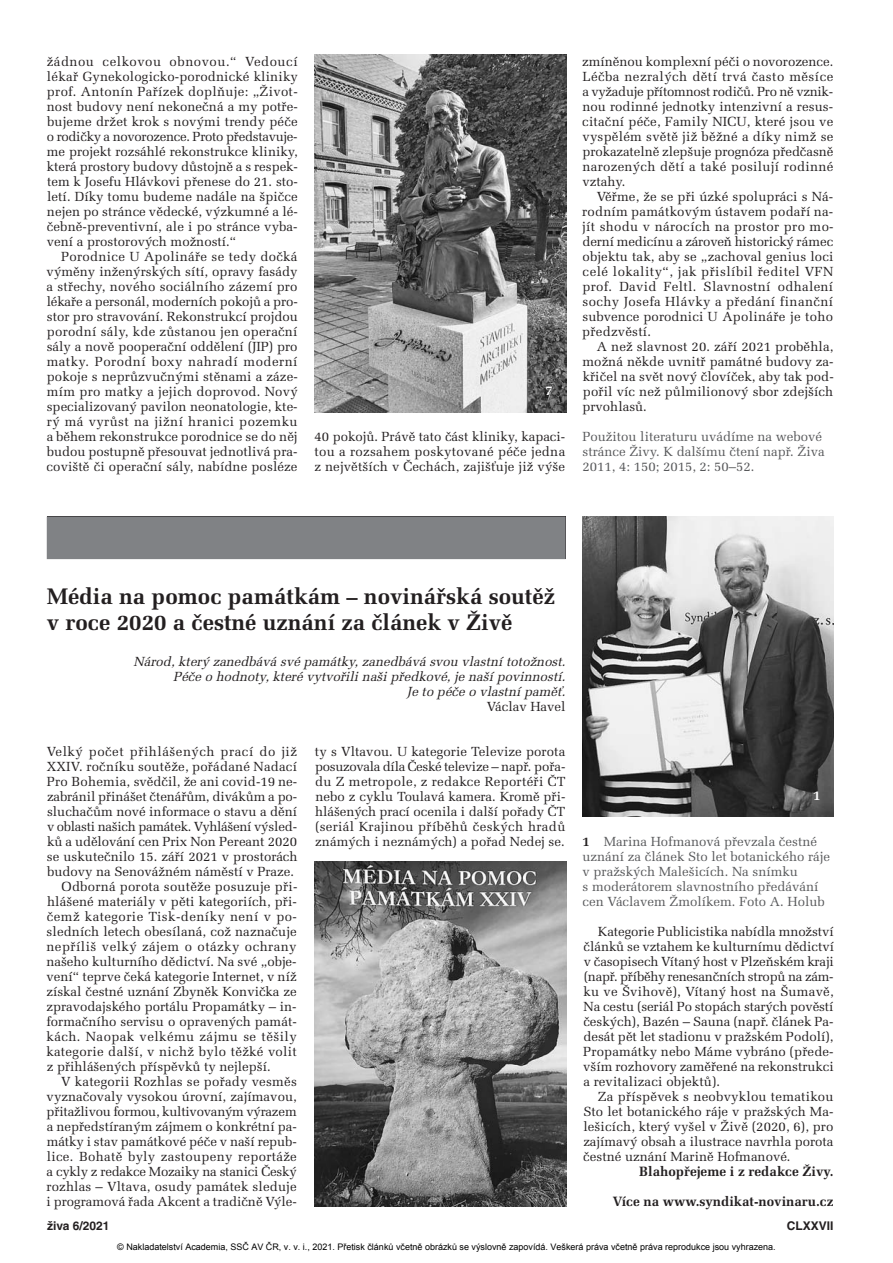
<style>
.page{position:relative;width:893px;height:1263px;background:#fff}
.page>*{position:absolute;margin:0;border:0;box-sizing:border-box;transform-origin:0 0}
.t1{font:700 22.5px/25.5px "Melior CE";color:#231f20}
.t2{font:700 13.5px "Melior CE";color:#231f20}
.t3{font:700 13.5px "Melior CE";color:#fff}
.t4{font:13.2px/15px "Melior CE";letter-spacing:.005em;color:#231f20;text-align:justify}
.t5{font:13.2px/15px "Melior CE";color:#57585a}
.t6{font:italic 13.2px/15px "Melior CE";color:#231f20;text-align:right}
.t7{font:13.2px "Melior CE";letter-spacing:-.02em;color:#231f20}
.t8{font:13.2px "Melior CE";letter-spacing:.03em;color:#231f20}
.t9{font:13.2px "Melior CE";letter-spacing:-.015em;color:#231f20}
.t10{font:13.2px "Melior CE";letter-spacing:.04em;color:#231f20}
.t11{font:13.2px "Melior CE";letter-spacing:.035em;color:#231f20}
.t12{font:700 12px "Helvetica CE";color:#231f20}
.t13{font:9px "Arial";color:#000}
.s1{font-weight:700;color:#231f20}
</style>
<div class="page">
<img style="left:314px;top:54px;width:253px;height:358px">
<div style="left:47px;top:517px;width:519px;height:42px;background:#808285"></div>
<img style="left:583px;top:516px;width:250px;height:300px">
<img style="left:314px;top:861px;width:252px;height:346px">
<p class="t4" style="left:47px;top:56px;width:253px">žádnou celkovou obnovou.“ Vedoucí lékař Gynekologicko-porodnické kliniky prof. Antonín Pařízek doplňuje: „Život&shy;nost budovy není nekonečná a my potře&shy;bujeme držet krok s novými trendy péče o rodičky a novorozence. Proto představuje - me projekt rozsáhlé rekonstrukce kliniky, která prostory budovy důstojně a s respek&shy;tem k Josefu Hlávkovi přenese do 21. sto&shy;letí. Díky tomu budeme nadále na špičce nejen po stránce vědecké, výzkumné a lé - čebně-preventivní, ale i po stránce vyba&shy;vení a prostorových možností.“</p>
<p class="t4" style="left:47px;top:251px;width:253px;text-indent:15px">Porodnice U Apolináře se tedy dočká výměny inženýrských sítí, opravy fasády a střechy, nového sociálního zázemí pro lékaře a personál, moderních pokojů a pro&shy;stor pro stravování. Rekonstrukcí projdou porodní sály, kde zůstanou jen operační sály a nově pooperační oddělení (JIP) pro matky. Porodní boxy nahradí moderní pokoje s neprůzvučnými stěnami a záze&shy;mím pro matky a jejich doprovod. Nový specializovaný pavilon neonatologie, kte&shy;rý má vyrůst na jižní hranici pozemku a během rekonstrukce porodnice se do něj budou postupně přesouvat jednotlivá pra&shy;coviště či operační sály, nabídne posléze</p>
<p class="t3" style="left:545px;top:386px;width:9px">7</p>
<p class="t4" style="left:314px;top:431px;width:252px">40 pokojů. Právě tato část kliniky, kapaci&shy;tou a rozsahem poskytované péče jedna z největších v Čechách, zajišťuje již výše</p>
<p class="t4" style="left:582px;top:56px;width:253px">zmíněnou komplexní péči o novorozence.<br>Léčba nezralých dětí trvá často měsíce a vyžaduje přítomnost rodičů. Pro ně vznik&shy;nou rodinné jednotky intenzivní a resus&shy;citační péče, Family NICU, které jsou ve vyspělém světě již běžné a díky nimž se prokazatelně zlepšuje prognóza předčasně narozených dětí a také posilují rodinné vztahy.</p>
<p class="t4" style="left:582px;top:191px;width:253px;text-indent:15px">Věřme, že se při úzké spolupráci s Ná - rodním památkovým ústavem podaří na - jít shodu v nárocích na prostor pro mo - derní medicínu a zároveň historický rámec objektu tak, aby se „zachoval genius loci celé lokality“, jak přislíbil ředitel VFN prof. David Feltl. Slavnostní odhalení sochy Josefa Hlávky a předání finanční subvence porodnici U Apolináře je toho předzvěstí.</p>
<p class="t4" style="left:582px;top:341px;width:253px;text-indent:14px">A než slavnost 20. září 2021 proběhla, možná někde uvnitř památné budovy za - křičel na svět nový človíček, aby tak pod&shy;pořil víc než půlmilionový sbor zdejších prvohlasů.</p>
<p class="t5" style="left:582px;top:431px;width:244px">Použitou literaturu uvádíme na webové stránce Živy. K dalšímu čtení např. Živa<br>2011, 4: 150; 2015, 2: 50–52.</p>
<h1 class="t1" style="left:47px;top:586px;width:510px">Média na pomoc památkám – novinářská soutěž v roce 2020 a čestné uznání za článek v Živě</h1>
<p class="t6" style="left:134px;top:656px;width:436px">Národ, který zanedbává své památky, zanedbává svou vlastní totožnost.<br>Péče o hodnoty, které vytvořili naši předkové, je naší povinností.<br>Je to péče o vlastní paměť.</p>
<p class="t4" style="left:487px;top:701px;width:80px">Václav Havel</p>
<p class="t10" style="left:47px;top:747px;width:252px">Velký počet přihlášených prací do již</p>
<p class="t4" style="left:47px;top:761px;width:252px">XXIV. ročníku soutěže, pořádané Nadací</p>
<p class="t4" style="left:47px;top:776px;width:252px">Pro Bohemia, svědčil, že ani covid-19 ne -</p>
<p class="t4" style="left:47px;top:791px;width:252px">zabránil přinášet čtenářům, divákům a po -</p>
<p class="t4" style="left:47px;top:806px;width:252px">sluchačům nové informace o stavu a dění</p>
<p class="t7" style="left:47px;top:822px;width:252px">v oblasti našich památek. Vyhlášení výsled-</p>
<p class="t4" style="left:47px;top:836px;width:252px">ků a udělování cen Prix Non Pereant 2020</p>
<p class="t4" style="left:47px;top:851px;width:252px">se uskutečnilo 15. září 2021 v prostorách</p>
<p class="t4" style="left:47px;top:866px;width:248px">budovy na Senovážném náměstí v Praze.</p>
<p class="t4" style="left:62px;top:881px;width:237px">Odborná porota soutěže posuzuje při-</p>
<p class="t4" style="left:47px;top:896px;width:251px">hlášené materiály v pěti kategoriích, při-</p>
<p class="t8" style="left:47px;top:912px;width:252px">čemž kategorie Tisk-deníky není v po -</p>
<p class="t4" style="left:47px;top:926px;width:252px">sledních letech obesílaná, což naznačuje</p>
<p class="t8" style="left:47px;top:942px;width:252px">nepříliš velký zájem o otázky ochrany</p>
<p class="t4" style="left:46px;top:956px;width:252px">našeho kulturního dědictví. Na své „obje-</p>
<p class="t4" style="left:46px;top:971px;width:252px">vení“ teprve čeká kategorie Internet, v níž</p>
<p class="t4" style="left:46px;top:986px;width:252px">získal čestné uznání Zbyněk Konvička ze</p>
<p class="t4" style="left:46px;top:1001px;width:252px">zpravodajského portálu Propamátky – in -</p>
<p class="t4" style="left:46px;top:1016px;width:252px">formačního servisu o opravených památ-</p>
<p class="t11" style="left:47px;top:1032px;width:252px">kách. Naopak velkému zájmu se těšily</p>
<p class="t4" style="left:46px;top:1046px;width:252px">kategorie další, v nichž bylo těžké volit</p>
<p class="t4" style="left:47px;top:1061px;width:226px">z přihlášených příspěvků ty nejlepší.</p>
<p class="t4" style="left:61px;top:1076px;width:237px">V kategorii Rozhlas se pořady vesměs</p>
<p class="t4" style="left:47px;top:1091px;width:252px">vyznačovaly vysokou úrovní, zajímavou,</p>
<p class="t7" style="left:47px;top:1107px;width:252px">přitažlivou formou, kultivovaným výrazem</p>
<p class="t4" style="left:47px;top:1121px;width:252px">a nepředstíraným zájmem o konkrétní pa -</p>
<p class="t4" style="left:47px;top:1136px;width:252px">mátky i stav památkové péče v naší repub-</p>
<p class="t4" style="left:47px;top:1151px;width:252px">lice. Bohatě byly zastoupeny reportáže</p>
<p class="t9" style="left:47px;top:1167px;width:252px">a cykly z redakce Mozaiky na stanici Český</p>
<p class="t4" style="left:46px;top:1181px;width:252px">rozhlas – Vltava, osudy památek sleduje</p>
<p class="t4" style="left:46px;top:1196px;width:252px">i programová řada Akcent a tradičně Výle-</p>
<p class="t4" style="left:315px;top:746px;width:252px">ty s Vltavou. U kategorie Televize porota posuzovala díla České televize – např. pořa&shy;du Z metropole, z redakce Reportéři ČT nebo z cyklu Toulavá kamera. Kromě při&shy;hlášených prací ocenila i další pořady ČT (seriál Krajinou příběhů českých hradů známých i neznámých) a pořad Nedej se.</p>
<p class="t3" style="left:813px;top:791px;width:9px">1</p>
<p class="t5" style="left:583px;top:836px;width:249px"><span class="s1">1</span> Marina Hofmanová převzala čestné uznání za článek Sto let botanického ráje v pražských Malešicích. Na snímku<br>s moderátorem slavnostního předávání cen Václavem Žmolíkem. Foto A. Holub</p>
<p class="t4" style="left:583px;top:926px;width:252px;text-indent:15px">Kategorie Publicistika nabídla množství článků se vztahem ke kulturnímu dědictví v časopisech Vítaný host v Plzeňském kraji (např. příběhy renesančních stropů na zám&shy;ku ve Švihově), Vítaný host na Šumavě, Na cestu (seriál Po stopách starých pověstí českých), Bazén – Sauna (např. článek Pa - desát pět let stadionu v pražském Podolí), Propamátky nebo Máme vybráno (přede&shy;vším rozhovory zaměřené na rekonstrukci a revitalizaci objektů).</p>
<p class="t4" style="left:583px;top:1091px;width:252px;text-indent:15px">Za příspěvek s neobvyklou tematikou Sto let botanického ráje v pražských Ma - lešicích, který vyšel v Živě (2020, 6), pro zajímavý obsah a ilustrace navrhla porota čestné uznání Marině Hofmanové.</p>
<p class="t2" style="left:639px;top:1167px;width:196px">Blahopřejeme i z redakce Živy.</p>
<p class="t2" style="left:613px;top:1197px;width:222px">Více na www.syndikat-novinaru.cz</p>
<p class="t12" style="left:47px;top:1221px;width:64px">živa 6/2021</p>
<p class="t12" style="left:787px;top:1221px;width:48px">CLXXVII</p>
<p class="t13" style="left:117px;top:1241px;width:660px">© Nakladatelství Academia, SSČ AV ČR, v. v. i., 2021. Přetisk článků včetně obrázků se výslovně zapovídá. Veškerá práva včetně práva reprodukce jsou vyhrazena.</p>
</div>
